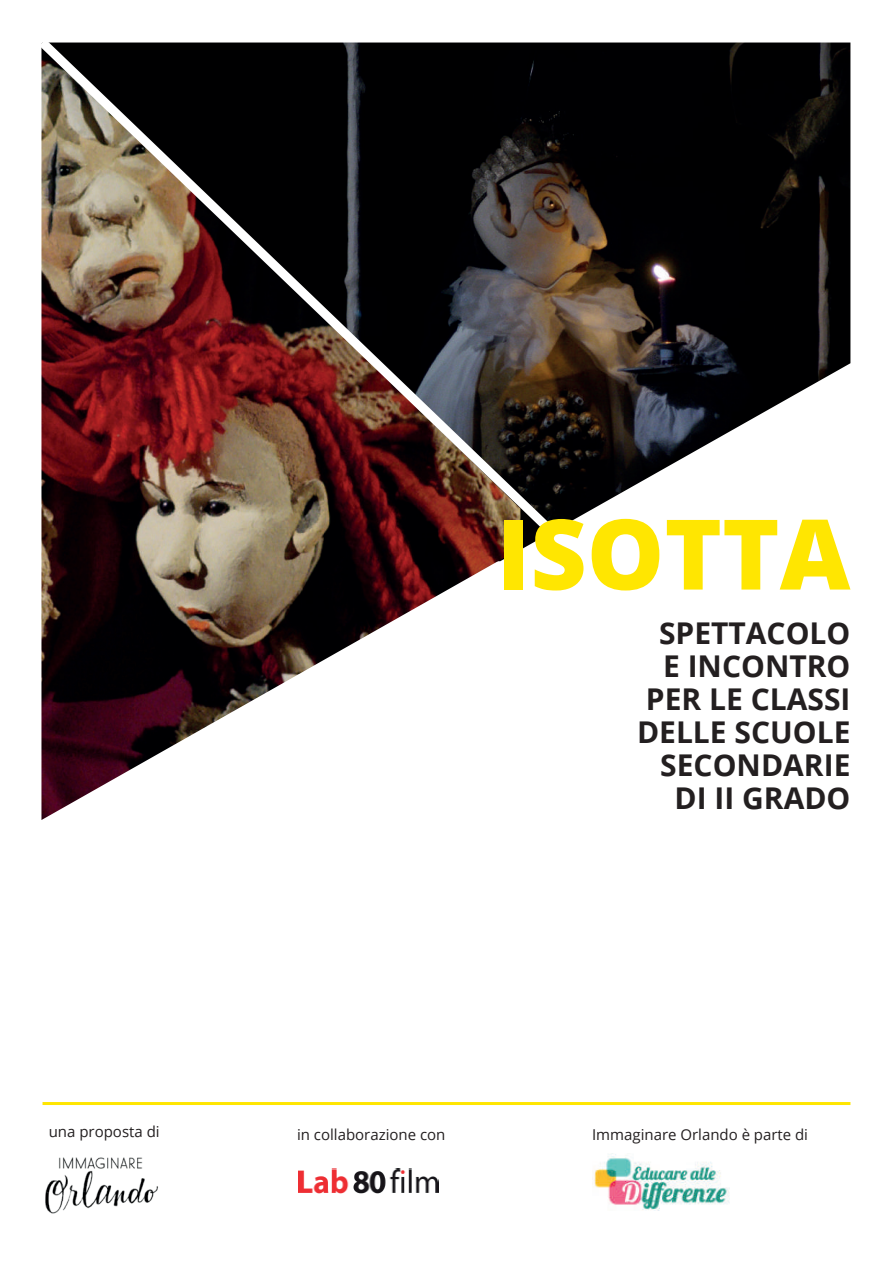
<style>
.page{position:relative;width:893px;height:1263px;background:#fff}
.page>*{position:absolute;margin:0;border:0;box-sizing:border-box;transform-origin:0 0}
.t1{font:800 97.5px "Open Sans";color:#ffe601}
.t2{font:700 30px/33px "Open Sans";color:#231f20;text-align:right}
.t3{font:15px "Open Sans";color:#231f20}
</style>
<div class="page">
<img style="left:520px;top:43px;width:330px;height:507px">
<img style="left:41px;top:547px;width:479px;height:273px">
<img style="left:45px;top:1157px;width:113px;height:57px">
<img style="left:41px;top:42px;width:527px;height:505px">
<hr style="left:43px;top:1102px;width:807px;height:3px;background:#ffe601">
<img style="left:299px;top:1168px;width:140px;height:26px">
<img style="left:594px;top:1153px;width:136px;height:58px">
<h1 class="t1" style="left:496px;top:480px;width:355px">ISOTTA</h1>
<p class="t2" style="left:637px;top:616px;width:215px">SPETTACOLO<br>E INCONTRO<br>PER LE CLASSI<br>DELLE SCUOLE<br>SECONDARIE<br>DI II GRADO</p>
<p class="t3" style="left:49px;top:1121px;width:112px">una proposta di</p>
<p class="t3" style="left:297px;top:1124px;width:150px">in collaborazione con</p>
<p class="t3" style="left:592px;top:1124px;width:218px">Immaginare Orlando è parte di</p>
</div>
